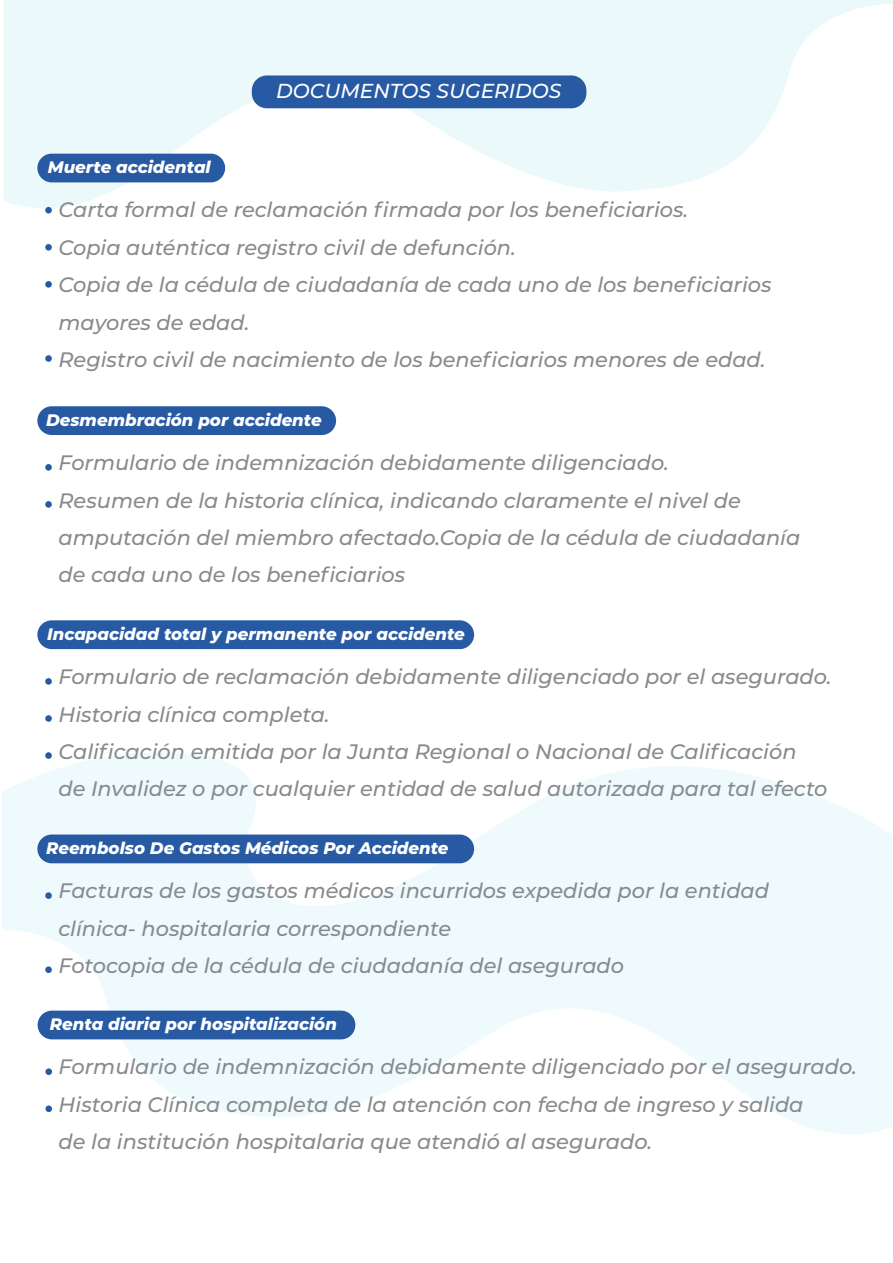
<style>
.page{position:relative;width:893px;height:1263px;background:#fff}
.page>*{position:absolute;margin:0;border:0;box-sizing:border-box;transform-origin:0 0}
.t1{font:italic 500 20.85px/37.3px "Montserrat";color:#878b8d}
.t2{font:italic 500 20.25px "Montserrat";color:#fff}
.t3{font:italic 800 16.65px "Montserrat";color:#fff}
</style>
<div class="page">
<svg style="left:2px;top:752px;width:890px;height:382px;fill:#eefafc"></svg>
<svg style="left:4px;top:0;width:889px;height:208px;fill:#ebf9fb"></svg>
<div style="left:37px;top:154px;width:188px;height:28px;background:#285aa4;border-radius:14px"></div>
<div style="left:252px;top:75px;width:334px;height:33px;background:#285aa4;border-radius:15px"></div>
<div style="left:45px;top:207px;width:7px;height:6px;background:#285aa4;border-radius:50%"></div>
<div style="left:45px;top:244px;width:7px;height:7px;background:#285aa4;border-radius:50%"></div>
<div style="left:45px;top:281px;width:7px;height:7px;background:#285aa4;border-radius:50%"></div>
<div style="left:45px;top:355px;width:7px;height:7px;background:#285aa4;border-radius:50%"></div>
<div style="left:37px;top:406px;width:299px;height:29px;background:#285aa4;border-radius:14px"></div>
<div style="left:45px;top:464px;width:7px;height:7px;background:#285aa4;border-radius:50%"></div>
<div style="left:45px;top:501px;width:7px;height:7px;background:#285aa4;border-radius:50%"></div>
<div style="left:37px;top:620px;width:437px;height:29px;background:#285aa4;border-radius:14px"></div>
<div style="left:45px;top:678px;width:7px;height:7px;background:#285aa4;border-radius:50%"></div>
<div style="left:45px;top:715px;width:7px;height:7px;background:#285aa4;border-radius:50%"></div>
<div style="left:45px;top:752px;width:7px;height:7px;background:#285aa4;border-radius:50%"></div>
<div style="left:37px;top:834px;width:437px;height:29px;background:#285aa4;border-radius:14px"></div>
<div style="left:45px;top:892px;width:7px;height:7px;background:#285aa4;border-radius:50%"></div>
<div style="left:45px;top:966px;width:7px;height:7px;background:#285aa4;border-radius:50%"></div>
<div style="left:38px;top:1011px;width:317px;height:28px;background:#285aa4;border-radius:14px"></div>
<div style="left:45px;top:1068px;width:7px;height:7px;background:#285aa4;border-radius:50%"></div>
<div style="left:45px;top:1105px;width:7px;height:7px;background:#285aa4;border-radius:50%"></div>
<p class="t3" style="left:48px;top:155px;width:164px">Muerte accidental</p>
<p class="t2" style="left:276px;top:77px;width:287px">DOCUMENTOS SUGERIDOS</p>
<p class="t1" style="left:58px;top:191px;width:715px">Carta formal de reclamación firmada por los beneficiarios.<br>Copia auténtica registro civil de defunción.<br>Copia de la cédula de ciudadanía de cada uno de los beneficiarios mayores de edad.<br>Registro civil de nacimiento de los beneficiarios menores de edad.</p>
<p class="t3" style="left:46px;top:408px;width:277px">Desmembración por accidente</p>
<p class="t1" style="left:58px;top:443px;width:743px">Formulario de indemnización debidamente diligenciado.<br>Resumen de la historia clínica, indicando claramente el nivel de amputación del miembro afectado.Copia de la cédula de ciudadanía de cada uno de los beneficiarios</p>
<p class="t3" style="left:47px;top:622px;width:419px">Incapacidad total y permanente por accidente</p>
<p class="t1" style="left:58px;top:657px;width:775px">Formulario de reclamación debidamente diligenciado por el asegurado.<br>Historia clínica completa.<br>Calificación emitida por la Junta Regional o Nacional de Calificación<br>de Invalidez o por cualquier entidad de salud autorizada para tal efecto</p>
<p class="t3" style="left:46px;top:836px;width:404px">Reembolso De Gastos Médicos Por Accidente</p>
<p class="t1" style="left:58px;top:871px;width:712px">Facturas de los gastos médicos incurridos expedida por la entidad clínica- hospitalaria correspondiente<br>Fotocopia de la cédula de ciudadanía del asegurado</p>
<p class="t3" style="left:50px;top:1012px;width:288px">Renta diaria por hospitalización</p>
<p class="t1" style="left:59px;top:1047px;width:800px">Formulario de indemnización debidamente diligenciado por el asegurado.<br>Historia Clínica completa de la atención con fecha de ingreso y salida<br>de la institución hospitalaria que atendió al asegurado.</p>
</div>
